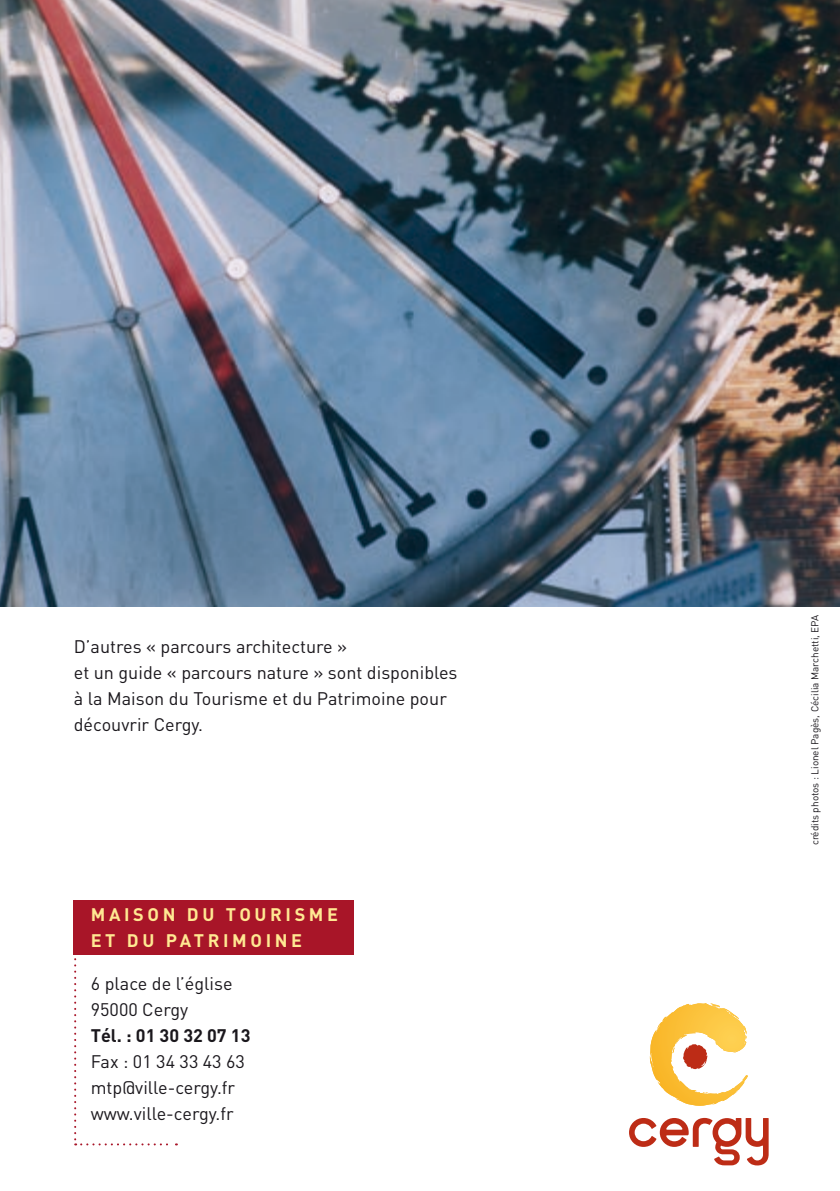
<style>
.page{position:relative;width:840px;height:1191px;background:#fff}
.page>*{position:absolute;margin:0;border:0;box-sizing:border-box;transform-origin:0 0}
.t1{font:18px/26px "DIN";color:#1a171c}
.t2{font:700 18px/26px "DIN";letter-spacing:.2em;color:#ffe892}
.t3{font:700 18px "DIN";color:#1a171c}
.t4{font:10px "DIN";color:#1a171c}
</style>
<div class="page">
<img style="left:0;top:0;width:839px;height:606px">
<div style="left:74px;top:900px;width:280px;height:55px;background:#a81528"></div>
<svg style="left:74px;top:958px;width:103px;height:187px"></svg>
<svg style="left:649px;top:1003px;width:97px;height:102px"></svg>
<svg style="left:629px;top:1117px;width:139px;height:48px"></svg>
<p class="t1" style="left:74px;top:633px;width:385px">D’autres « parcours architecture »<br>et un guide « parcours nature » sont disponibles à la Maison du Tourisme et du Patrimoine pour découvrir Cergy.</p>
<p class="t2" style="left:91px;top:900px;width:248px">MAISON DU TOURISME<br>ET DU PATRIMOINE</p>
<p class="t1" style="left:91px;top:970px;width:143px">6 place de l’église</p>
<p class="t1" style="left:91px;top:996px;width:99px">95000 Cergy</p>
<p class="t3" style="left:91px;top:1023px;width:161px">Tél. : 01 30 32 07 13</p>
<p class="t1" style="left:91px;top:1048px;width:156px">Fax : 01 34 33 43 63</p>
<p class="t1" style="left:91px;top:1074px;width:146px">mtp@ville-cergy.fr</p>
<p class="t1" style="left:91px;top:1100px;width:144px">www.ville-cergy.fr</p>
<p class="t4" style="left:808px;top:845px;width:232px;rotate:-90deg">crédits photos : Lionel Pagès, Cécilia Marchetti, EPA</p>
</div>
